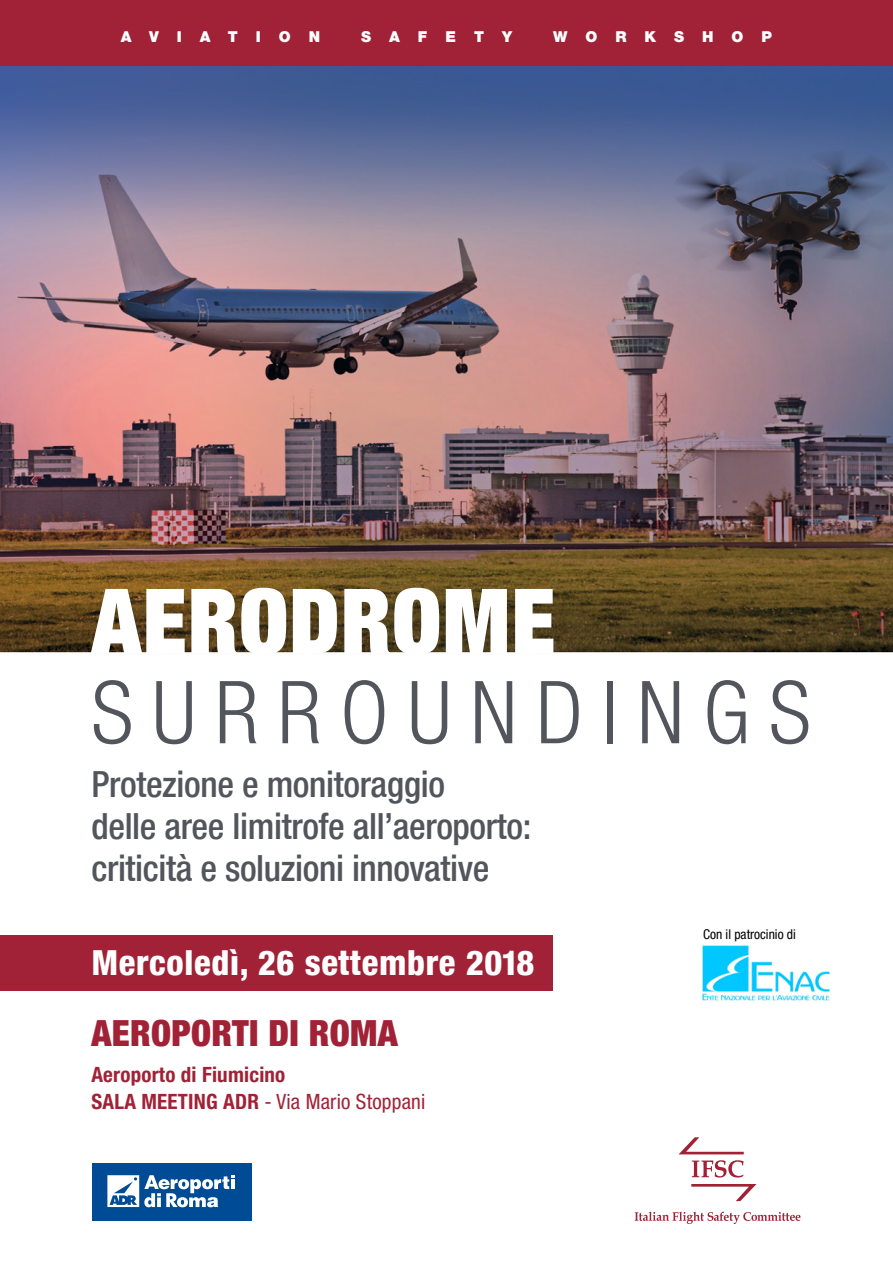
<style>
.page{position:relative;width:893px;height:1263px;background:#fff}
.page>*{position:absolute;margin:0;border:0;box-sizing:border-box;transform-origin:0 0}
.t1{font:900 condensed 90px "Helvetica Neue LT Std";letter-spacing:.015em;color:#fff}
.t2{font:300 condensed 87px "Helvetica Neue LT Std";letter-spacing:.22em;color:#52555b}
.t3{font:500 condensed 36px/42px "Helvetica Neue LT Std";letter-spacing:-.01em;color:#52555b}
.t4{font:900 condensed 36px "Helvetica Neue LT Std";letter-spacing:.01em;color:#a12236}
.t5{font:800 condensed 34.5px "Helvetica Neue LT Std";letter-spacing:.02em;color:#fff}
.t6{font:700 condensed 21px/27px "Helvetica Neue LT Std";letter-spacing:.01em;color:#a12236}
.t7{font:900 15px "Helvetica Neue LT Std";letter-spacing:1.2em;color:#fff}
.t8{font:condensed 13.5px "Helvetica Neue LT Std";color:#000}
.s1{font-weight:400}
</style>
<div class="page">
<img style="left:0;top:65px;width:893px;height:1156px">
<img style="left:701px;top:944px;width:130px;height:58px">
<div style="left:0;top:0;width:893px;height:65px;background:#a12236"></div>
<div style="left:0;top:935px;width:553px;height:56px;background:#a12236"></div>
<svg style="left:678px;top:1137px;width:66px;height:17px"></svg>
<svg style="left:691px;top:1184px;width:65px;height:17px"></svg>
<svg style="left:635px;top:1212px;width:165px;height:12px"></svg>
<svg style="left:692px;top:1160px;width:52px;height:17px"></svg>
<div style="left:92px;top:1163px;width:160px;height:58px;background:#004b95"></div>
<svg style="left:107px;top:1175px;width:128px;height:32px"></svg>
<p class="t7" style="left:121px;top:27px;width:201px">AVIATION</p>
<p class="t7" style="left:361px;top:27px;width:152px">SAFETY</p>
<p class="t7" style="left:553px;top:27px;width:221px">WORKSHOP</p>
<h1 class="t1" style="left:91px;top:564px;width:465px">AERODROME</h1>
<h2 class="t2" style="left:91px;top:663px;width:721px">SURROUNDINGS</h2>
<p class="t3" style="left:91px;top:763px;width:442px">Protezione e monitoraggio<br>delle aree limitrofe all’aeroporto: criticità e soluzioni innovative</p>
<p class="t5" style="left:91px;top:941px;width:444px">Mercoledì, 26 settembre 2018</p>
<p class="t4" style="left:91px;top:1011px;width:308px">AEROPORTI DI ROMA</p>
<p class="t6" style="left:91px;top:1060px;width:336px">Aeroporto di Fiumicino<br>SALA MEETING ADR <span class="s1">- Via Mario Stoppani</span></p>
<p class="t8" style="left:703px;top:926px;width:94px">Con il patrocinio di</p>
</div>
